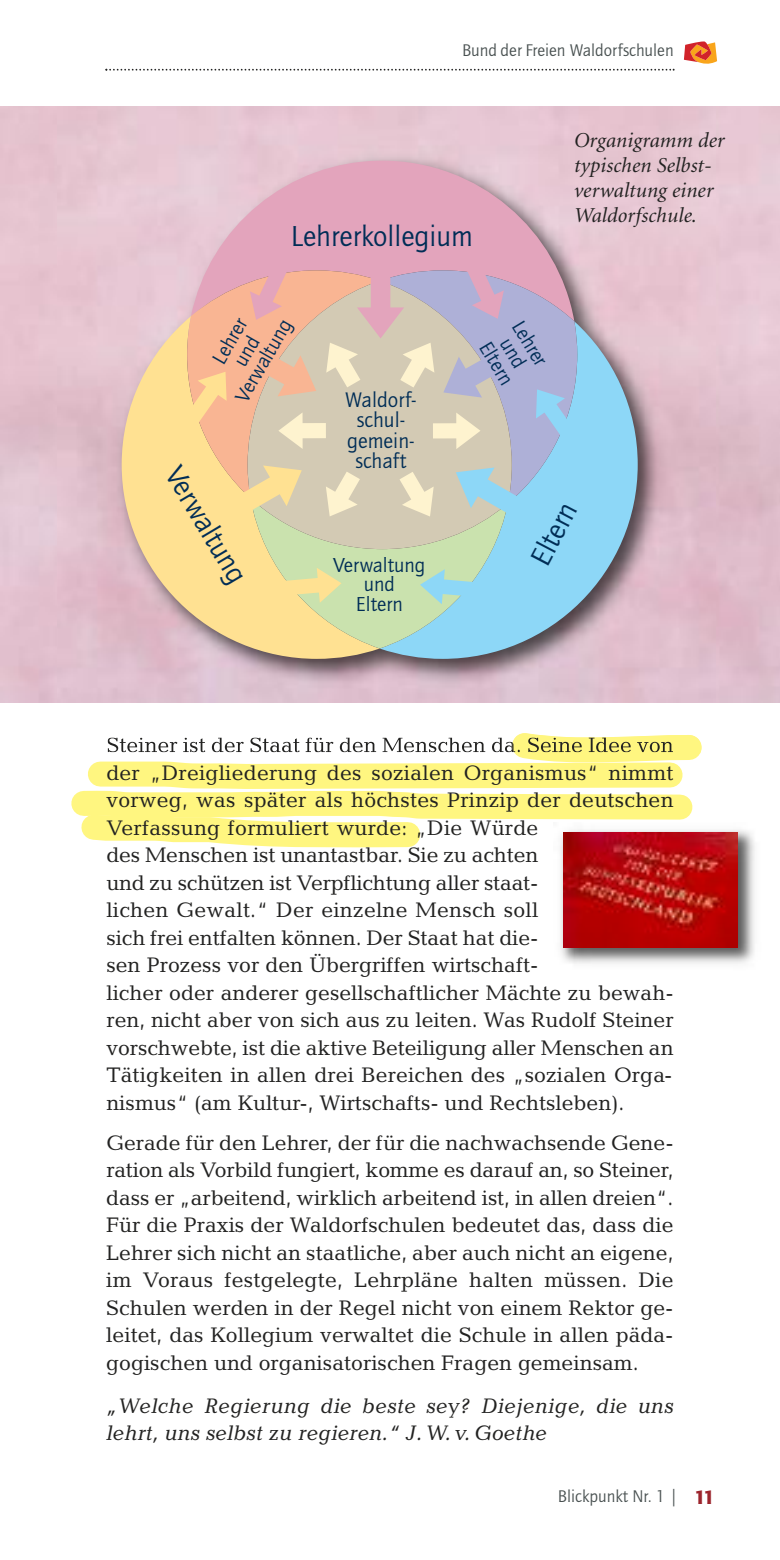
<style>
.page{position:relative;width:780px;height:1560px;background:#fff}
.page>*{position:absolute;margin:0;border:0;box-sizing:border-box;transform-origin:0 0}
.t1{font:30px "Quay Sans";color:#002d56}
.t2{font:29.75px "Quay Sans";color:#002d56}
.t3{font:21.75px/20.5px "Quay Sans";color:#002d56;text-align:center}
.t4{font:21.25px/27.5px "Candida";color:#222221}
.t5{font:italic 21.25px/27.5px "Candida";letter-spacing:.01em;color:#222221}
.t6{font:italic 21.25px/25px "Minion";letter-spacing:.005em;color:#222221}
.t7{font:21px/19.5px "Quay Sans";color:#002d56;text-align:center}
.t8{font:17.5px "Quay Sans";color:#495151}
.s1{font-weight:900;font-size:20px;color:#9c252d}
</style>
<div class="page">
<svg style="left:71px;top:753px;width:630px;height:95px"></svg>
<svg style="left:683px;top:41px;width:34px;height:23px"></svg>
<svg style="left:105px;top:69px;width:569px;height:2px"></svg>
<img style="left:58px;top:106px;width:657px;height:647px">
<img style="left:512px;top:732px;width:189px;height:21px">
<img style="left:108px;top:737px;width:136px;height:15px">
<svg style="left:191px;top:161px;width:383px;height:96px;background:#e2b0c3"></svg>
<svg style="left:379px;top:321px;width:258px;height:337px;background:#9ebdd4"></svg>
<svg style="left:122px;top:316px;width:257px;height:342px;background:#edcea6"></svg>
<svg style="left:184px;top:257px;width:394px;height:391px;background:#cfc9b8"></svg>
<img style="left:553px;top:822px;width:202px;height:142px">
<img style="left:563px;top:832px;width:174px;height:115px">
<p class="t8" style="left:462px;top:39px;width:213px">Bund der Freien Waldorfschulen</p>
<h2 class="t2" style="left:291px;top:218px;width:184px">Lehrerkollegium</h2>
<p class="t6" style="left:574px;top:130px;width:152px">Organigramm der typischen Selbst&shy;verwaltung einer<br>Waldorfschule.</p>
<p class="t7" style="left:198px;top:375px;width:93px;rotate:-60deg">Lehrer<br>und<br>Verwaltung</p>
<p class="t7" style="left:525px;top:317px;width:51px;rotate:59deg">Lehrer und<br>Eltern</p>
<p class="t3" style="left:345px;top:389px;width:73px">Waldorf&shy;schul&shy;gemein&shy;schaft</p>
<h1 class="t1" style="left:188px;top:459px;width:132px;rotate:59deg">Verwaltung</h1>
<h1 class="t1" style="left:522px;top:554px;width:68px;rotate:-62deg">Eltern</h1>
<p class="t7" style="left:333px;top:555px;width:93px">Verwaltung und<br>Eltern</p>
<p class="t4" style="left:106px;top:761px;width:568px">der „Dreigliederung des sozialen Organismus“ nimmt vorweg, was später als höchstes Prinzip der deutschen Verfassung formuliert wurde: „Die Würde<br>des Menschen ist unantastbar. Sie zu achten<br>und zu schützen ist Verpflichtung aller staat-<br>lichen Gewalt.“ Der einzelne Mensch soll<br>sich frei entfalten können. Der Staat hat die-<br>sen Prozess vor den Übergriffen wirtschaft-<br>licher oder anderer gesellschaftlicher Mächte zu bewah&shy;ren, nicht aber von sich aus zu leiten. Was Rudolf Steiner vorschwebte, ist die aktive Beteiligung aller Menschen an Tätigkeiten in allen drei Bereichen des „sozialen Orga&shy;nismus“ (am Kultur-, Wirtschafts- und Rechtsleben).</p>
<p class="t4" style="left:106px;top:1131px;width:569px;text-align:justify">Gerade für den Lehrer, der für die nachwachsende Gene&shy;ration als Vorbild fungiert, komme es darauf an, so Steiner, dass er „arbeitend, wirklich arbeitend ist, in allen dreien“.<br>Für die Praxis der Waldorfschulen bedeutet das, dass die Lehrer sich nicht an staatliche, aber auch nicht an eigene, im Voraus festgelegte, Lehrpläne halten müssen. Die Schulen werden in der Regel nicht von einem Rektor ge&shy;leitet, das Kollegium verwaltet die Schule in allen päda&shy;gogischen und organisatorischen Fragen gemeinsam.</p>
<p class="t5" style="left:106px;top:1393px;width:568px">„Welche Regierung die beste sey? Diejenige, die uns lehrt, uns selbst zu regieren.“ J. W. v. Goethe</p>
<p class="t8" style="left:558px;top:1485px;width:158px">Blickpunkt Nr. 1 | <span class="s1">11</span></p>
</div>
